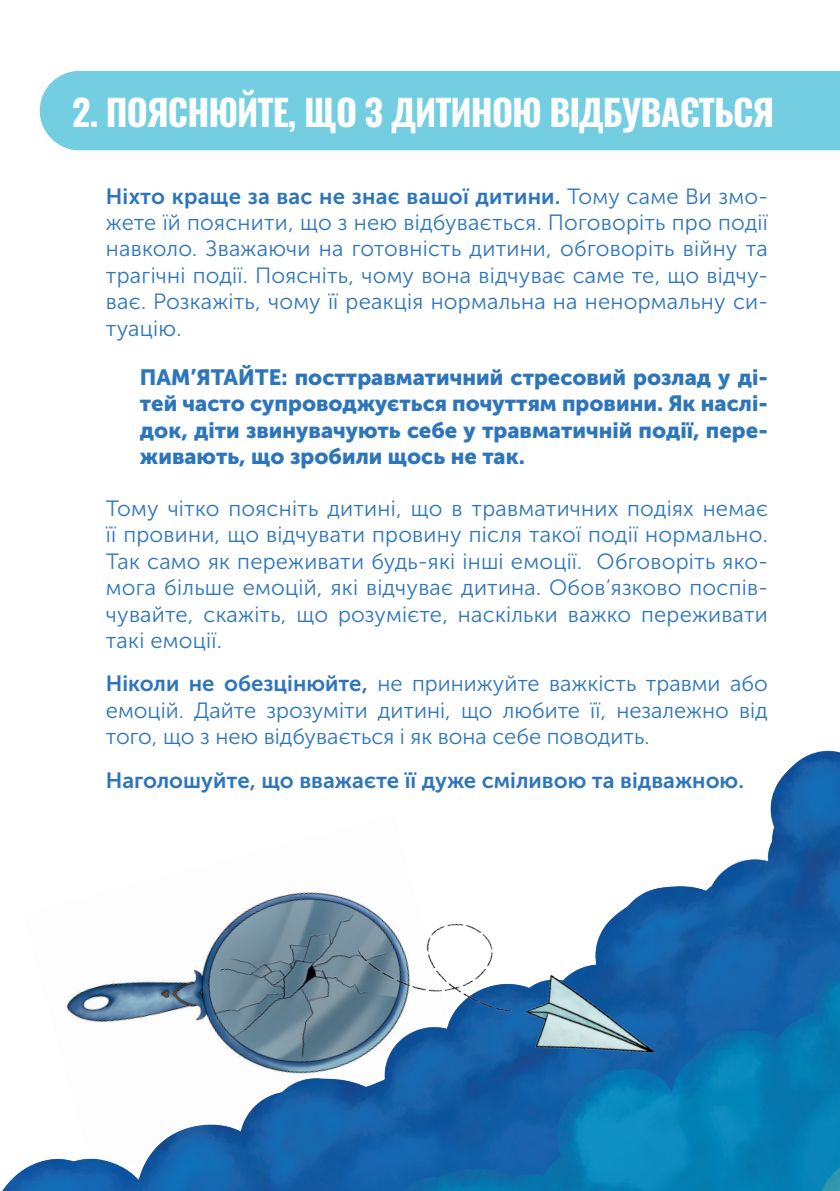
<style>
.page{position:relative;width:840px;height:1191px;background:#fff}
.page>*{position:absolute;margin:0;border:0;box-sizing:border-box;transform-origin:0 0}
.Header-1{font:700 36px "Oswald";letter-spacing:-.025em;color:#fff}
.Text{font:22px/26.4px "Museo Sans Cyrl 300";letter-spacing:.01em;color:#2e76bc;text-align:justify}
.Text-2{font:22px/26.4px "Museo Sans Cyrl 900";color:#2e76bc;text-align:justify}
.Text-3{font:22px "Museo Sans Cyrl 700";color:#2e76bc}
.s1{font-family:"Museo Sans Cyrl 700"}
</style>
<div class="page">
<img style="left:2px;top:750px;width:837px;height:441px">
<div style="left:40px;top:71px;width:799px;height:79px;background:#72cee0"></div>
<img style="left:329px;top:849px;width:352px;height:299px">
<p class="Header-1" style="left:72px;top:81px;width:703px">2. ПОЯСНЮЙТЕ, ЩО З ДИТИНОЮ ВІДБУВАЄТЬСЯ</p>
<p class="Text" style="left:106px;top:183px;width:663px"><span class="s1">Ніхто краще за вас не знає вашої дитини.</span> Тому саме Ви змо&shy;жете їй пояснити, що з нею відбувається. Поговоріть про події навколо. Зважаючи на готовність дитини, обговоріть війну та трагічні події. Поясніть, чому вона відчуває саме те, що відчу&shy;ває. Розкажіть, чому її реакція нормальна на ненормальну си&shy;туацію.</p>
<p class="Text-2" style="left:140px;top:364px;width:629px">ПАМ’ЯТАЙТЕ: посттравматичний стресовий розлад у ді&shy;тей часто супроводжується почуттям провини. Як наслі&shy;док, діти звинувачують себе у травматичній події, пере&shy;живають, що зробили щось не так.</p>
<p class="Text" style="left:106px;top:495px;width:663px">Тому чітко поясніть дитині, що в травматичних подіях немає її провини, що відчувати провину після такої події нормально.<br>Так само як переживати будь-які інші емоції. Обговоріть яко&shy;мога більше емоцій, які відчуває дитина. Обов’язково поспів&shy;чувайте, скажіть, що розумієте, наскільки важко переживати такі емоції.</p>
<p class="Text" style="left:106px;top:671px;width:663px"><span class="s1">Ніколи не обезцінюйте,</span> не принижуйте важкість травми або емоцій. Дайте зрозуміти дитині, що любите її, незалежно від того, що з нею відбувається і як вона себе поводить.</p>
<p class="Text-3" style="left:106px;top:768px;width:639px">Наголошуйте, що вважаєте її дуже сміливою та відважною.</p>
</div>
